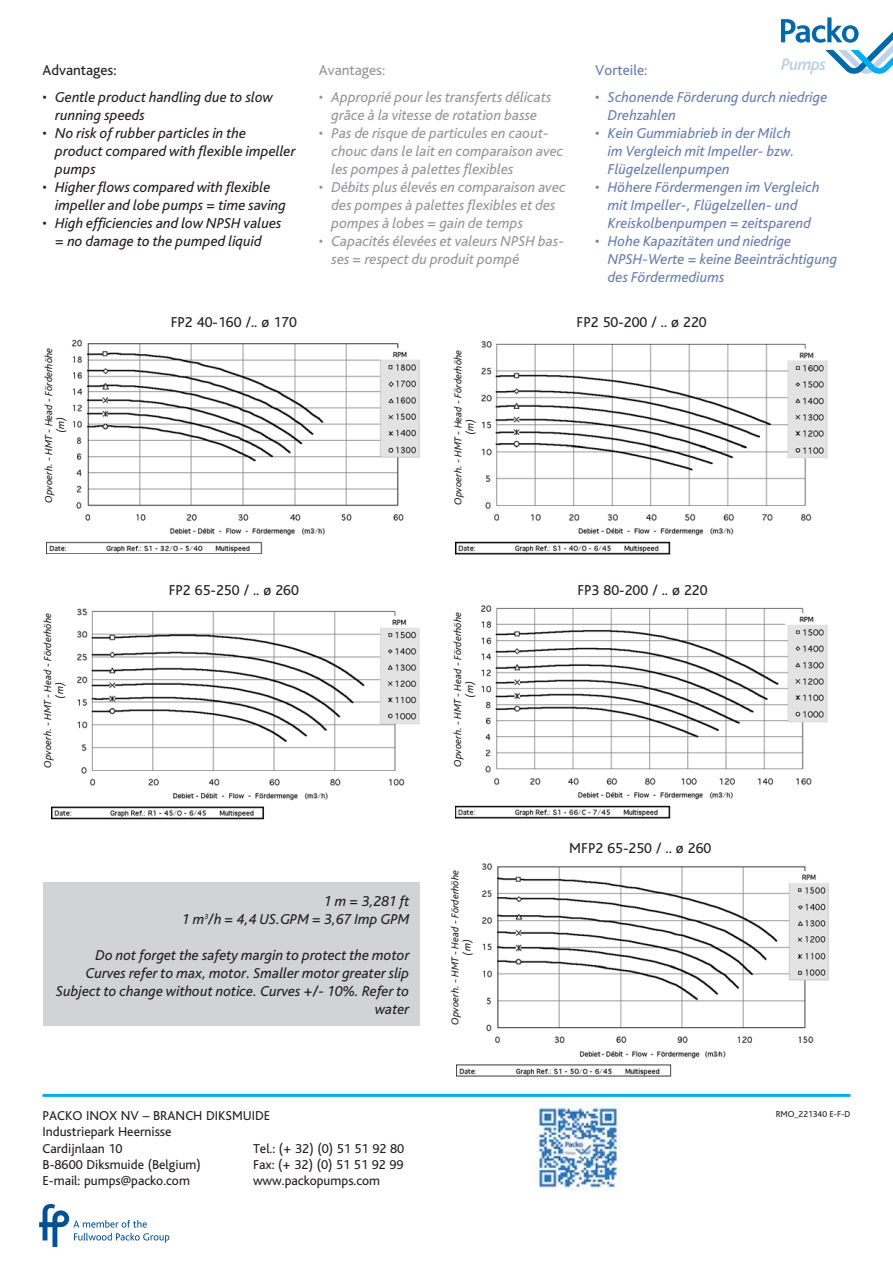
<style>
.page{position:relative;width:893px;height:1263px;background:#fff}
.page>*{position:absolute;margin:0;border:0;box-sizing:border-box;transform-origin:0 0}
.t1{font:italic 15px/18px "Kl Bliss";color:#231f20}
.t2{font:italic 15px/18px "Kl Bliss";color:#939598}
.t3{font:italic 15px/18px "Kl Bliss";color:#6a7daf}
.t4{font:15px "Kl Bliss";color:#231f20}
.t5{font:15px "Kl Bliss";color:#939598}
.t6{font:15px "Kl Bliss";color:#6a7daf}
.t7{font:13.5px/16.2px "Kl Bliss";color:#231f20}
.t8{font:italic 10.5px/12px "Kl Bliss";color:#231f20;text-align:center}
.t9{font:9.15px "Kl Bliss";color:#231f20}
</style>
<div class="page">
<img style="left:536px;top:1105px;width:85px;height:85px">
<hr style="left:43px;top:1094px;width:807px;height:3px;background:#00aeef">
<img style="left:46px;top:339px;width:374px;height:214px">
<div style="left:454px;top:333px;width:375px;height:225px;background:linear-gradient(to right,#fff,#fff)"></div>
<img style="left:455px;top:333px;width:374px;height:221px">
<img style="left:52px;top:608px;width:368px;height:212px">
<img style="left:455px;top:605px;width:373px;height:213px">
<img style="left:456px;top:863px;width:373px;height:213px">
<div style="left:43px;top:882px;width:377px;height:144px;background:#d1d3d4"></div>
<svg style="left:39px;top:1204px;width:130px;height:43px"></svg>
<svg style="left:781px;top:17px;width:112px;height:57px"></svg>
<p class="t4" style="left:43px;top:62px;width:75px">Advantages:</p>
<p class="t1" style="left:55px;top:89px;width:219px;text-indent:-13px">• Gentle product handling due to slow running speeds</p>
<p class="t1" style="left:55px;top:125px;width:242px;text-indent:-13px">• No risk of rubber particles in the product compared with flexible impeller pumps</p>
<p class="t1" style="left:55px;top:179px;width:232px;text-indent:-13px">• Higher flows compared with flexible impeller and lobe pumps = time saving</p>
<p class="t1" style="left:43px;top:215px;width:241px;text-align:center">• High efficiencies and low NPSH values = no damage to the pumped liquid</p>
<p class="t5" style="left:319px;top:62px;width:68px">Avantages:</p>
<p class="t2" style="left:319px;top:89px;width:234px;text-align:center">• Approprié pour les transferts délicats grâce à la vitesse de rotation basse</p>
<p class="t2" style="left:332px;top:125px;width:233px;text-indent:-13px">• Pas de risque de particules en caout&shy;chouc dans le lait en comparaison avec les pompes à palettes flexibles</p>
<p class="t2" style="left:332px;top:179px;width:236px;text-indent:-13px">• Débits plus élevés en comparaison avec des pompes à palettes flexibles et des pompes à lobes = gain de temps</p>
<p class="t2" style="left:332px;top:233px;width:234px;text-indent:-13px">• Capacités élevées et valeurs NPSH bas&shy;ses = respect du produit pompé</p>
<p class="t6" style="left:595px;top:62px;width:54px">Vorteile:</p>
<p class="t3" style="left:608px;top:89px;width:221px;text-indent:-13px">• Schonende Förderung durch niedrige<br>Drehzahlen</p>
<p class="t3" style="left:608px;top:125px;width:188px;text-indent:-13px">• Kein Gummiabrieb in der Milch im Vergleich mit Impeller- bzw.<br>Flügelzellenpumpen</p>
<p class="t3" style="left:608px;top:179px;width:213px;text-indent:-13px">• Höhere Fördermengen im Vergleich mit Impeller-, Flügelzellen- und<br>Kreiskolbenpumpen = zeitsparend</p>
<p class="t3" style="left:608px;top:233px;width:231px;text-indent:-13px">• Hohe Kapazitäten und niedrige<br>NPSH-Werte = keine Beeinträchtigung des Fördermediums</p>
<p class="t8" style="left:43px;top:503px;width:157px;rotate:-90deg">Opvoerh. - HMT - Head - Förderhöhe (m)</p>
<p class="t8" style="left:42px;top:768px;width:157px;rotate:-90deg">Opvoerh. - HMT - Head - Förderhöhe (m)</p>
<p class="t4" style="left:171px;top:314px;width:128px">FP2 40-160 /.. ø 170</p>
<p class="t4" style="left:576px;top:314px;width:132px">FP2 50-200 / .. ø 220</p>
<p class="t8" style="left:452px;top:505px;width:157px;rotate:-90deg">Opvoerh. - HMT - Head - Förderhöhe (m)</p>
<p class="t4" style="left:169px;top:582px;width:132px">FP2 65-250 / .. ø 260</p>
<p class="t4" style="left:577px;top:582px;width:132px">FP3 80-200 / .. ø 220</p>
<p class="t8" style="left:452px;top:767px;width:157px;rotate:-90deg">Opvoerh. - HMT - Head - Förderhöhe (m)</p>
<p class="t4" style="left:569px;top:841px;width:144px">MFP2 65-250 / .. ø 260</p>
<p class="t1" style="left:182px;top:892px;width:229px;text-align:right">1 m = 3,281 ft<br>1 m<sup>3</sup>/h = 4,4 US.GPM = 3,67 Imp GPM</p>
<p class="t1" style="left:56px;top:946px;width:355px;text-align:right">Do not forget the safety margin to protect the motor Curves refer to max, motor. Smaller motor greater slip Subject to change without notice. Curves +/- 10%. Refer to water</p>
<p class="t7" style="left:43px;top:1108px;width:229px">PACKO INOX NV – BRANCH DIKSMUIDE<br>Industriepark Heernisse<br>Cardijnlaan 10</p>
<p class="t7" style="left:253px;top:1140px;width:153px">Tel.: (+ 32) (0) 51 51 92 80</p>
<p class="t7" style="left:43px;top:1156px;width:160px">B-8600 Diksmuide (Belgium)</p>
<p class="t7" style="left:253px;top:1156px;width:152px">Fax: (+ 32) (0) 51 51 92 99</p>
<p class="t7" style="left:43px;top:1173px;width:149px">E-mail: pumps@packo.com</p>
<p class="t7" style="left:253px;top:1173px;width:129px">www.packopumps.com</p>
<p class="t8" style="left:449px;top:1025px;width:157px;rotate:-90deg">Opvoerh. - HMT - Head - Förderhöhe (m)</p>
<p class="t9" style="left:776px;top:1109px;width:76px">RMO_221340 E-F-D</p>
</div>
